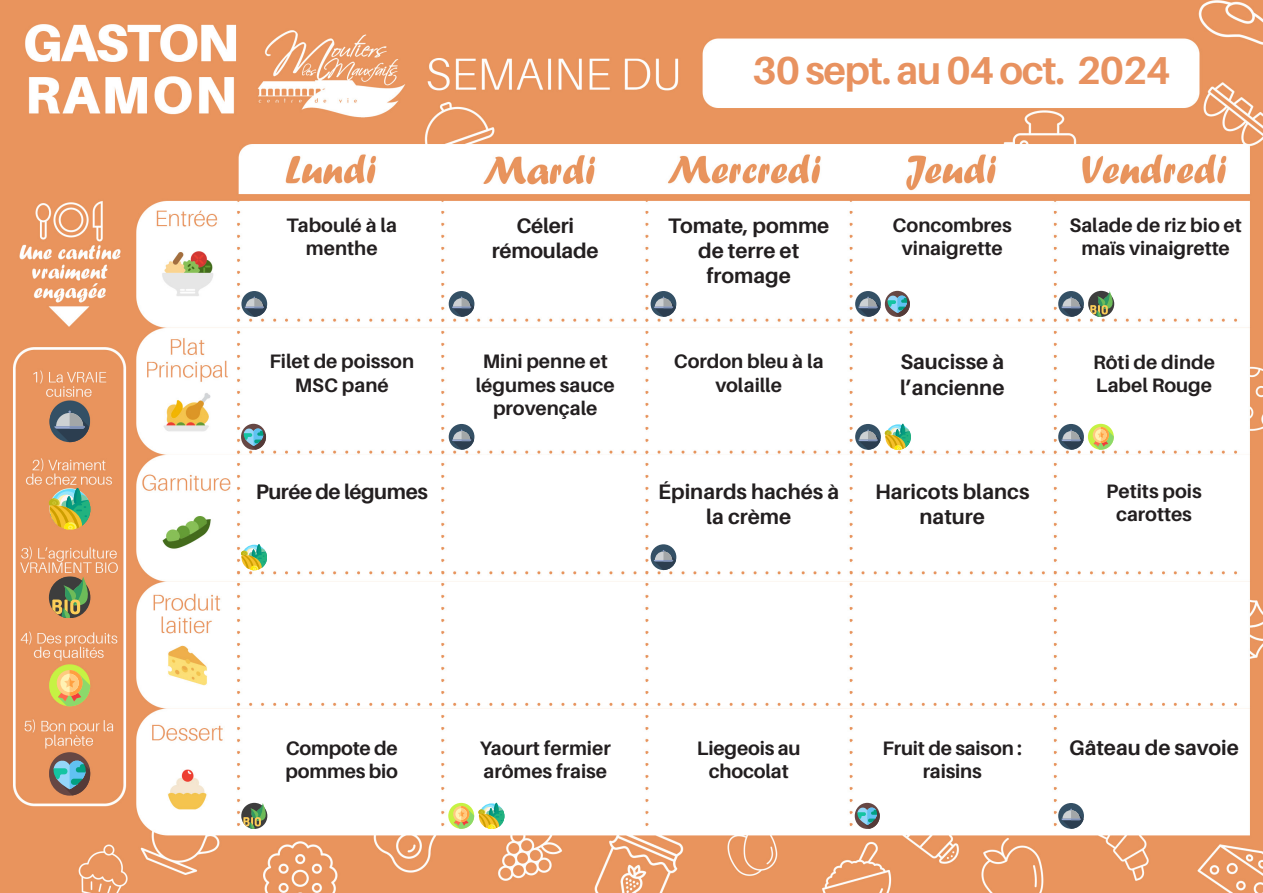
<style>
.page{position:relative;width:1263px;height:893px;background:#fff}
.page>*{position:absolute;margin:0;border:0;box-sizing:border-box;transform-origin:0 0}
.t1{font:700 39px "Aileron";letter-spacing:-.03em;color:#e89260}
.t2{font:700 21px/25.2px "Aileron";color:#231f20;text-align:center}
.t3{font:700 21px "Aileron";letter-spacing:-.02em;color:#231f20}
.t4{font:700 19.5px/23.4px "Aileron";color:#231f20;text-align:center}
</style>
<div class="page">
<img style="left:0;top:0;width:1263px;height:893px">
<div style="left:49px;top:665px;width:41px;height:41px;background:#c6f243;border-radius:50%"></div>
<svg style="left:55px;top:669px;width:35px;height:37px"></svg>
<div style="left:1088px;top:424px;width:26px;height:26px;background:#c6f243;border-radius:50%"></div>
<svg style="left:1092px;top:426px;width:22px;height:24px"></svg>
<svg style="left:448px;top:803px;width:26px;height:26px"></svg>
<svg style="left:241px;top:803px;width:27px;height:26px"></svg>
<svg style="left:49px;top:577px;width:41px;height:41px;background:#7c7c4e"></svg>
<div style="left:49px;top:402px;width:41px;height:40px;background:#345065;border-radius:50%"></div>
<svg style="left:54px;top:411px;width:35px;height:31px"></svg>
<svg style="left:49px;top:488px;width:41px;height:41px;background:#a3b364"></svg>
<svg style="left:452px;top:803px;width:52px;height:26px"></svg>
<svg style="left:241px;top:544px;width:26px;height:26px"></svg>
<div style="left:449px;top:424px;width:25px;height:26px;background:#345065;border-radius:50%"></div>
<svg style="left:452px;top:430px;width:22px;height:20px"></svg>
<svg style="left:241px;top:291px;width:26px;height:26px"></svg>
<svg style="left:245px;top:297px;width:22px;height:20px"></svg>
<div style="left:449px;top:291px;width:25px;height:26px;background:#345065;border-radius:50%"></div>
<svg style="left:452px;top:297px;width:22px;height:20px"></svg>
<div style="left:855px;top:291px;width:26px;height:26px;background:#345065;border-radius:50%"></div>
<svg style="left:858px;top:297px;width:22px;height:20px"></svg>
<div style="left:651px;top:291px;width:25px;height:26px;background:#345065;border-radius:50%"></div>
<svg style="left:654px;top:297px;width:22px;height:20px"></svg>
<div style="left:651px;top:544px;width:25px;height:26px;background:#345065;border-radius:50%"></div>
<svg style="left:654px;top:550px;width:22px;height:20px"></svg>
<svg style="left:1058px;top:291px;width:26px;height:26px"></svg>
<svg style="left:1061px;top:291px;width:53px;height:26px"></svg>
<svg style="left:855px;top:424px;width:26px;height:26px"></svg>
<svg style="left:858px;top:424px;width:53px;height:26px"></svg>
<div style="left:1058px;top:424px;width:26px;height:26px;background:#345065;border-radius:50%"></div>
<svg style="left:1061px;top:430px;width:22px;height:20px"></svg>
<div style="left:1058px;top:803px;width:26px;height:26px;background:#345065;border-radius:50%"></div>
<svg style="left:1061px;top:809px;width:22px;height:20px"></svg>
<div style="left:49px;top:753px;width:41px;height:43px;background:#664744;border-radius:50%"></div>
<svg style="left:53px;top:760px;width:37px;height:35px"></svg>
<div style="left:241px;top:424px;width:25px;height:26px;background:#664744;border-radius:50%"></div>
<svg style="left:244px;top:428px;width:22px;height:22px"></svg>
<div style="left:885px;top:291px;width:25px;height:26px;background:#664744;border-radius:50%"></div>
<svg style="left:887px;top:295px;width:23px;height:22px"></svg>
<div style="left:855px;top:803px;width:25px;height:26px;background:#664744;border-radius:50%"></div>
<svg style="left:857px;top:807px;width:23px;height:22px"></svg>
<p class="t1" style="left:752px;top:48px;width:420px">30 sept. au 04 oct. 2024</p>
<p class="t4" style="left:286px;top:214px;width:112px">Taboulé à la</p>
<p class="t4" style="left:306px;top:237px;width:73px">menthe</p>
<p class="t4" style="left:269px;top:350px;width:146px">Filet de poisson</p>
<p class="t4" style="left:295px;top:373px;width:96px">MSC pané</p>
<p class="t3" style="left:256px;top:480px;width:174px">Purée de légumes</p>
<p class="t2" style="left:516px;top:213px;width:59px">Céleri</p>
<p class="t2" style="left:492px;top:238px;width:108px">rémoulade</p>
<p class="t4" style="left:483px;top:350px;width:127px">Mini penne et</p>
<p class="t4" style="left:476px;top:373px;width:140px">légumes sauce</p>
<p class="t4" style="left:493px;top:397px;width:106px">provençale</p>
<p class="t2" style="left:668px;top:213px;width:163px">Tomate, pomme de terre et fromage</p>
<p class="t4" style="left:892px;top:214px;width:121px">Concombres</p>
<p class="t4" style="left:902px;top:237px;width:102px">vinaigrette</p>
<p class="t4" style="left:674px;top:350px;width:151px">Cordon bleu à la volaille</p>
<p class="t2" style="left:900px;top:350px;width:105px">Saucisse à</p>
<p class="t2" style="left:900px;top:375px;width:106px">l’ancienne</p>
<p class="t2" style="left:658px;top:479px;width:182px">Épinards hachés à la crème</p>
<p class="t2" style="left:875px;top:479px;width:156px">Haricots blancs</p>
<p class="t2" style="left:919px;top:504px;width:67px">nature</p>
<p class="t4" style="left:1069px;top:214px;width:174px">Salade de riz bio et</p>
<p class="t4" style="left:1081px;top:237px;width:150px">maïs vinaigrette</p>
<p class="t4" style="left:1093px;top:351px;width:123px">Rôti de dinde</p>
<p class="t4" style="left:1096px;top:374px;width:118px">Label Rouge</p>
<p class="t4" style="left:1106px;top:479px;width:97px">Petits pois</p>
<p class="t4" style="left:1116px;top:503px;width:77px">carottes</p>
<p class="t4" style="left:286px;top:736px;width:114px">Compote de</p>
<p class="t4" style="left:285px;top:760px;width:114px">pommes bio</p>
<p class="t4" style="left:480px;top:736px;width:133px">Yaourt fermier</p>
<p class="t4" style="left:483px;top:760px;width:125px">arômes fraise</p>
<p class="t4" style="left:697px;top:736px;width:105px">Liegeois au chocolat</p>
<p class="t4" style="left:882px;top:736px;width:141px">Fruit de saison :</p>
<p class="t4" style="left:923px;top:760px;width:61px">raisins</p>
<p class="t2" style="left:1069px;top:735px;width:171px">Gâteau de savoie</p>
</div>
